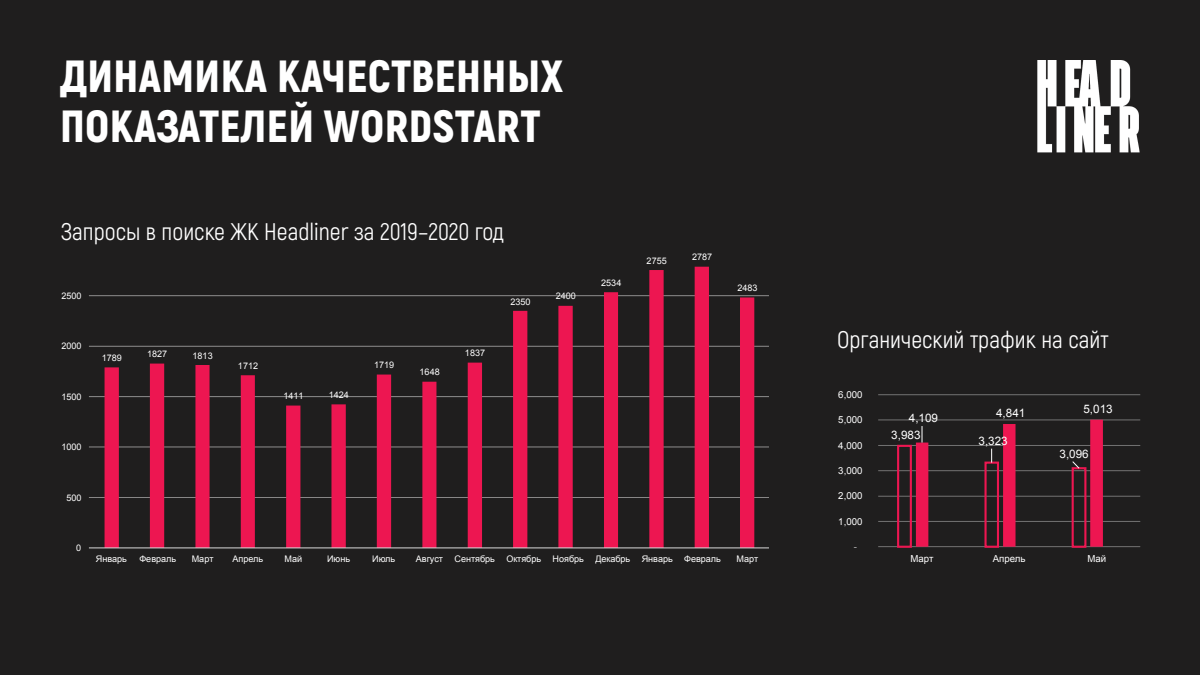
<style>
.page{position:relative;width:1200px;height:675px;background:#1f1e1e}
.page>*{position:absolute;margin:0;border:0;box-sizing:border-box;transform-origin:0 0}
.t1{font:900 45px/50px "Akrobat";letter-spacing:.01em;color:#fff}
.t2{font:24px "Akrobat";color:#fff}
.t3{font:11.7px "Arial";color:#fff}
.t4{font:9.7px "Arial";color:#fff}
.t5{font:9.65px "Arial";color:#fff}
.t6{font:9.65px "Arial";color:#bfbfbf}
.t7{font:9.1px "Arial";color:#fff}
.t8{font:9.05px "Arial";color:#fff}
</style>
<div class="page">
<img style="left:1038px;top:61px;width:102px;height:91px">
<hr style="left:878px;top:394px;width:262px;height:1px;background:#d9d9d9">
<hr style="left:878px;top:420px;width:262px;height:1px;background:#d9d9d9">
<hr style="left:878px;top:445px;width:262px;height:1px;background:#d9d9d9">
<hr style="left:878px;top:470px;width:262px;height:1px;background:#d9d9d9">
<hr style="left:878px;top:496px;width:262px;height:1px;background:#d9d9d9">
<hr style="left:878px;top:521px;width:262px;height:1px;background:#d9d9d9">
<hr style="left:878px;top:546px;width:262px;height:1px;background:#d9d9d9">
<svg style="left:896px;top:420px;width:207px;height:128px"></svg>
<hr style="left:89px;top:497px;width:680px;height:1px;background:#d9d9d9">
<hr style="left:89px;top:447px;width:680px;height:1px;background:#d9d9d9">
<hr style="left:89px;top:396px;width:680px;height:1px;background:#d9d9d9">
<hr style="left:89px;top:346px;width:680px;height:1px;background:#d9d9d9">
<hr style="left:89px;top:295px;width:680px;height:1px;background:#d9d9d9">
<hr style="left:89px;top:250px;width:680px;height:1px;background:#d9d9d9">
<svg style="left:105px;top:267px;width:649px;height:281px"></svg>
<hr style="left:89px;top:548px;width:680px;height:1px;background:#d9d9d9">
<h1 class="t1" style="left:60px;top:51px;width:505px">ДИНАМИКА КАЧЕСТВЕННЫХ<br>ПОКАЗАТЕЛЕЙ WORDSTART</h1>
<h2 class="t2" style="left:61px;top:218px;width:445px">Запросы в поиске ЖК Headliner за 2019–2020 год</h2>
<p class="t8" style="left:61px;top:290px;width:22px">2500</p>
<p class="t8" style="left:61px;top:340px;width:22px">2000</p>
<p class="t8" style="left:61px;top:390px;width:22px">1500</p>
<p class="t8" style="left:61px;top:441px;width:22px">1000</p>
<p class="t8" style="left:66px;top:491px;width:17px">500</p>
<p class="t8" style="left:76px;top:542px;width:7px">0</p>
<p class="t8" style="left:102px;top:352px;width:22px">1789</p>
<p class="t8" style="left:147px;top:348px;width:22px">1827</p>
<p class="t7" style="left:193px;top:350px;width:22px">1813</p>
<p class="t8" style="left:238px;top:360px;width:22px">1712</p>
<p class="t7" style="left:283px;top:390px;width:22px">1411</p>
<p class="t7" style="left:329px;top:389px;width:22px">1424</p>
<p class="t8" style="left:374px;top:359px;width:22px">1719</p>
<p class="t8" style="left:420px;top:366px;width:22px">1648</p>
<p class="t8" style="left:465px;top:347px;width:22px">1837</p>
<p class="t7" style="left:510px;top:295px;width:22px">2350</p>
<p class="t8" style="left:556px;top:290px;width:22px">2400</p>
<p class="t8" style="left:601px;top:277px;width:22px">2534</p>
<p class="t8" style="left:647px;top:255px;width:22px">2755</p>
<p class="t7" style="left:692px;top:251px;width:22px">2787</p>
<p class="t8" style="left:737px;top:282px;width:22px">2483</p>
<p class="t8" style="left:96px;top:553px;width:33px">Январь</p>
<p class="t8" style="left:139px;top:553px;width:38px">Февраль</p>
<p class="t8" style="left:192px;top:553px;width:23px">Март</p>
<p class="t8" style="left:232px;top:553px;width:32px">Апрель</p>
<p class="t8" style="left:284px;top:553px;width:19px">Май</p>
<p class="t8" style="left:327px;top:553px;width:25px">Июнь</p>
<p class="t8" style="left:372px;top:553px;width:25px">Июль</p>
<p class="t8" style="left:416px;top:553px;width:29px">Август</p>
<p class="t8" style="left:455px;top:553px;width:42px">Сентябрь</p>
<p class="t8" style="left:506px;top:553px;width:36px">Октябрь</p>
<p class="t8" style="left:553px;top:553px;width:33px">Ноябрь</p>
<p class="t8" style="left:595px;top:553px;width:36px">Декабрь</p>
<p class="t8" style="left:642px;top:553px;width:32px">Январь</p>
<p class="t8" style="left:684px;top:553px;width:38px">Февраль</p>
<p class="t8" style="left:737px;top:553px;width:23px">Март</p>
<h2 class="t2" style="left:837px;top:325px;width:273px">Органический трафик на сайт</h2>
<p class="t5" style="left:838px;top:388px;width:26px">6,000</p>
<p class="t4" style="left:838px;top:413px;width:26px">5,000</p>
<p class="t5" style="left:838px;top:439px;width:26px">4,000</p>
<p class="t5" style="left:838px;top:464px;width:26px">3,000</p>
<p class="t5" style="left:838px;top:490px;width:26px">2,000</p>
<p class="t5" style="left:838px;top:515px;width:26px">1,000</p>
<p class="t6" style="left:854px;top:540px;width:5px">-</p>
<p class="t3" style="left:909px;top:410px;width:31px">4,109</p>
<p class="t3" style="left:996px;top:405px;width:31px">4,841</p>
<p class="t3" style="left:1083px;top:401px;width:31px">5,013</p>
<p class="t3" style="left:891px;top:427px;width:31px">3,983</p>
<p class="t3" style="left:979px;top:433px;width:31px">3,323</p>
<p class="t3" style="left:1060px;top:446px;width:31px">3,096</p>
<p class="t5" style="left:911px;top:552px;width:25px">Март</p>
<p class="t5" style="left:993px;top:552px;width:34px">Апрель</p>
<p class="t5" style="left:1087px;top:552px;width:20px">Май</p>
</div>
